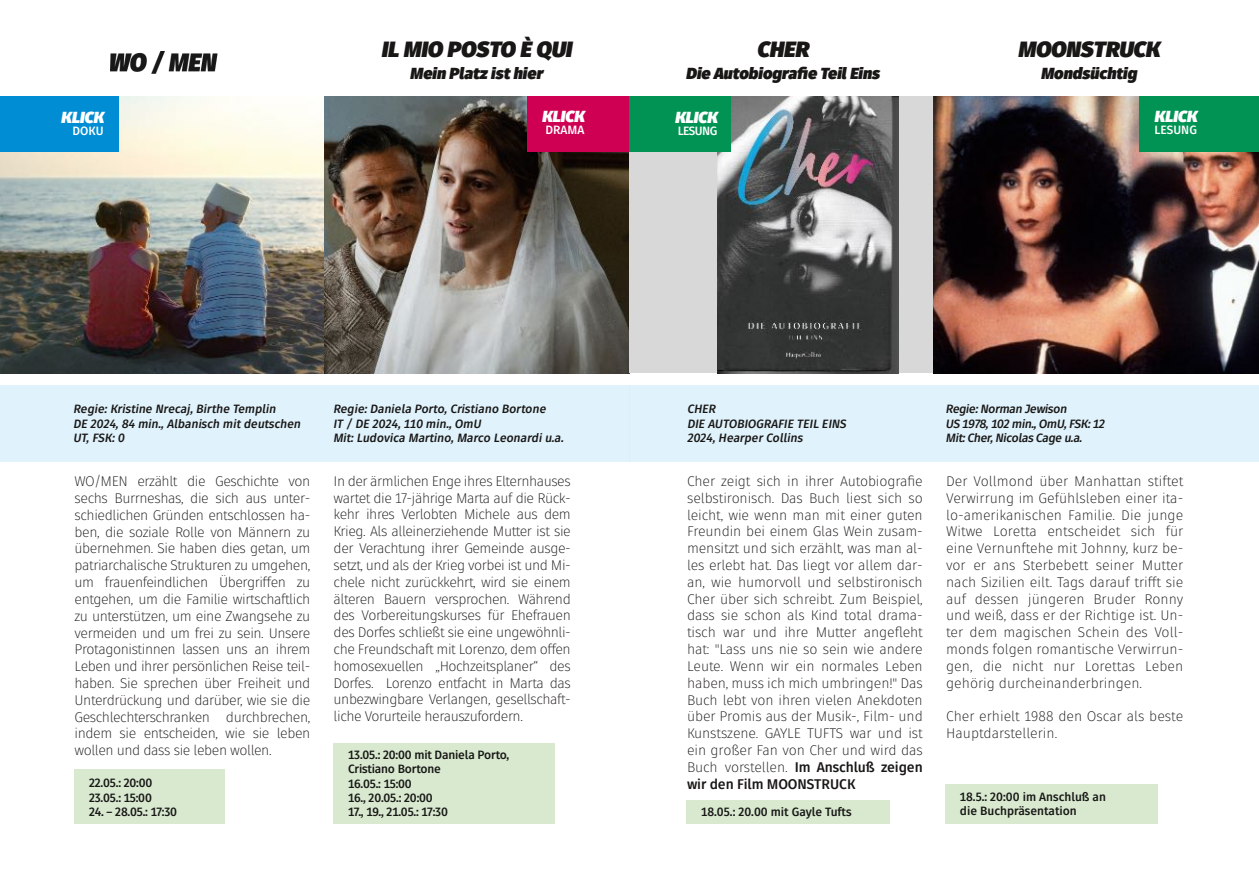
<style>
.page{position:relative;width:1259px;height:874px;background:#fff}
.page>*{position:absolute;margin:0;border:0;box-sizing:border-box;transform-origin:0 0}
.t1{font:italic 900 22px "Fuse";color:#181715}
.t2{font:italic 900 16px "Fuse";color:#181715}
.t3{font:italic 900 16px "Fuse";color:#fff}
.t4{font:300 14px "Fuse";letter-spacing:-.03em;color:#181715}
.t5{font:300 14px "Fuse";letter-spacing:-.01em;color:#181715}
.t6{font:300 14px "Fuse";color:#181715}
.t7{font:700 14px "Fuse";letter-spacing:-.01em;color:#181715}
.t8{font:italic 700 12px "Fuse";color:#181715}
.t9{font:700 12px "Fuse";letter-spacing:-.015em;color:#181715}
.t10{font:italic 700 12px "Fuse";letter-spacing:-.025em;color:#181715}
.t11{font:700 12px "Fuse";color:#fff}
</style>
<div class="page">
<img style="left:0;top:96px;width:629px;height:277px">
<div style="left:0;top:96px;width:119px;height:56px;background:#008dd3"></div>
<div style="left:527px;top:96px;width:102px;height:56px;background:#cf0054"></div>
<img style="left:111px;top:52px;width:106px;height:21px">
<div style="left:75px;top:769px;width:150px;height:54px;background:#d8e9d0"></div>
<div style="left:334px;top:742px;width:221px;height:81px;background:#d8e9d0"></div>
<div style="left:629px;top:96px;width:306px;height:277px;background:#d9d8d8"></div>
<img style="left:718px;top:96px;width:180px;height:277px">
<div style="left:945px;top:783px;width:212px;height:40px;background:#d8e9d0"></div>
<div style="left:629px;top:96px;width:102px;height:56px;background:#009354"></div>
<img style="left:933px;top:96px;width:326px;height:277px">
<div style="left:1140px;top:96px;width:119px;height:56px;background:#009354"></div>
<div style="left:686px;top:800px;width:204px;height:23px;background:#d8e9d0"></div>
<p class="t3" style="left:61px;top:111px;width:44px">KLICK</p>
<p class="t11" style="left:73px;top:126px;width:32px">DOKU</p>
<p class="t1" style="left:381px;top:41px;width:192px">IL MIO POSTO È QUI</p>
<p class="t2" style="left:410px;top:67px;width:134px">Mein Platz ist hier</p>
<p class="t3" style="left:542px;top:110px;width:44px">KLICK</p>
<p class="t11" style="left:545px;top:125px;width:40px">DRAMA</p>
<p class="t1" style="left:757px;top:41px;width:53px">CHER</p>
<p class="t2" style="left:686px;top:67px;width:195px">Die Autobiografie Teil Eins</p>
<p class="t3" style="left:675px;top:111px;width:44px">KLICK</p>
<p class="t11" style="left:678px;top:126px;width:41px">LESUNG</p>
<p class="t1" style="left:1018px;top:41px;width:143px">MOONSTRUCK</p>
<p class="t2" style="left:1040px;top:67px;width:97px">Mondsüchtig</p>
<p class="t3" style="left:1154px;top:110px;width:44px">KLICK</p>
<p class="t11" style="left:1154px;top:125px;width:44px">LESUNG</p>
<p class="t8" style="left:73px;top:404px;width:204px">Regie: Kristine Nrecaj, Birthe Templin</p>
<p class="t8" style="left:73px;top:418px;width:229px">DE 2024, 84 min., Albanisch mit deutschen</p>
<p class="t8" style="left:73px;top:433px;width:53px">UT, FSK: 0</p>
<p class="t4" style="left:75px;top:475px;width:237px">WO/MEN erzählt die Geschichte von</p>
<p class="t4" style="left:75px;top:492px;width:237px">sechs Burrneshas, die sich aus unter-</p>
<p class="t4" style="left:75px;top:509px;width:237px">schiedlichen Gründen entschlossen ha-</p>
<p class="t4" style="left:75px;top:526px;width:237px">ben, die soziale Rolle von Männern zu</p>
<p class="t4" style="left:75px;top:543px;width:237px">übernehmen. Sie haben dies getan, um</p>
<p class="t4" style="left:75px;top:559px;width:237px">patriarchalische Strukturen zu umgehen,</p>
<p class="t4" style="left:75px;top:576px;width:237px">um frauenfeindlichen Übergriffen zu</p>
<p class="t4" style="left:75px;top:593px;width:237px">entgehen, um die Familie wirtschaftlich</p>
<p class="t4" style="left:75px;top:610px;width:237px">zu unterstützen, um eine Zwangsehe zu</p>
<p class="t4" style="left:75px;top:627px;width:237px">vermeiden und um frei zu sein. Unsere</p>
<p class="t4" style="left:75px;top:643px;width:237px">Protagonistinnen lassen uns an ihrem</p>
<p class="t4" style="left:75px;top:660px;width:237px">Leben und ihrer persönlichen Reise teil-</p>
<p class="t4" style="left:75px;top:677px;width:237px">haben. Sie sprechen über Freiheit und</p>
<p class="t4" style="left:75px;top:694px;width:237px">Unterdrückung und darüber, wie sie die</p>
<p class="t4" style="left:75px;top:711px;width:237px">Geschlechterschranken durchbrechen,</p>
<p class="t4" style="left:75px;top:727px;width:237px">indem sie entscheiden, wie sie leben</p>
<p class="t4" style="left:75px;top:744px;width:198px">wollen und dass sie leben wollen.</p>
<p class="t9" style="left:89px;top:777px;width:65px">22.05.: 20:00</p>
<p class="t9" style="left:89px;top:792px;width:64px">23.05.: 15:00</p>
<p class="t9" style="left:89px;top:806px;width:90px">24. – 28.05.: 17:30</p>
<p class="t8" style="left:333px;top:404px;width:214px">Regie: Daniela Porto, Cristiano Bortone</p>
<p class="t8" style="left:333px;top:418px;width:149px">IT / DE 2024, 110 min., OmU</p>
<p class="t8" style="left:333px;top:433px;width:232px">Mit: Ludovica Martino, Marco Leonardi u.a.</p>
<p class="t4" style="left:334px;top:475px;width:239px">In der ärmlichen Enge ihres Elternhauses</p>
<p class="t4" style="left:334px;top:492px;width:239px">wartet die 17-jährige Marta auf die Rück-</p>
<p class="t4" style="left:334px;top:509px;width:239px">kehr ihres Verlobten Michele aus dem</p>
<p class="t4" style="left:334px;top:525px;width:239px">Krieg. Als alleinerziehende Mutter ist sie</p>
<p class="t4" style="left:334px;top:542px;width:239px">der Verachtung ihrer Gemeinde ausge-</p>
<p class="t4" style="left:334px;top:559px;width:239px">setzt, und als der Krieg vorbei ist und Mi-</p>
<p class="t4" style="left:334px;top:576px;width:239px">chele nicht zurückkehrt, wird sie einem</p>
<p class="t4" style="left:334px;top:593px;width:239px">älteren Bauern versprochen. Während</p>
<p class="t4" style="left:334px;top:609px;width:239px">des Vorbereitungskurses für Ehefrauen</p>
<p class="t4" style="left:334px;top:626px;width:239px">des Dorfes schließt sie eine ungewöhnli-</p>
<p class="t4" style="left:334px;top:643px;width:239px">che Freundschaft mit Lorenzo, dem offen</p>
<p class="t4" style="left:334px;top:660px;width:239px">homosexuellen „Hochzeitsplaner“ des</p>
<p class="t4" style="left:334px;top:677px;width:239px">Dorfes. Lorenzo entfacht in Marta das</p>
<p class="t4" style="left:334px;top:693px;width:239px">unbezwingbare Verlangen, gesellschaft-</p>
<p class="t4" style="left:334px;top:710px;width:191px">liche Vorurteile herauszufordern.</p>
<p class="t9" style="left:348px;top:749px;width:163px">13.05.: 20:00 mit Daniela Porto,</p>
<p class="t9" style="left:348px;top:764px;width:94px">Cristiano Bortone</p>
<p class="t9" style="left:348px;top:778px;width:65px">16.05.: 15:00</p>
<p class="t9" style="left:348px;top:792px;width:86px">16., 20.05.: 20:00</p>
<p class="t9" style="left:348px;top:807px;width:101px">17., 19., 21.05.: 17:30</p>
<p class="t8" style="left:687px;top:404px;width:30px">CHER</p>
<p class="t8" style="left:687px;top:418px;width:161px">DIE AUTOBIOGRAFIE TEIL EINS</p>
<p class="t8" style="left:687px;top:433px;width:117px">2024, Hearper Collins</p>
<p class="t5" style="left:687px;top:475px;width:237px">Cher zeigt sich in ihrer Autobiografie</p>
<p class="t5" style="left:687px;top:492px;width:237px">selbstironisch. Das Buch liest sich so</p>
<p class="t5" style="left:687px;top:509px;width:237px">leicht, wie wenn man mit einer guten</p>
<p class="t5" style="left:687px;top:526px;width:237px">Freundin bei einem Glas Wein zusam-</p>
<p class="t5" style="left:687px;top:542px;width:237px">mensitzt und sich erzählt, was man al-</p>
<p class="t5" style="left:687px;top:559px;width:237px">les erlebt hat. Das liegt vor allem dar-</p>
<p class="t5" style="left:687px;top:576px;width:237px">an, wie humorvoll und selbstironisch</p>
<p class="t5" style="left:687px;top:593px;width:237px">Cher über sich schreibt. Zum Beispiel,</p>
<p class="t5" style="left:687px;top:610px;width:237px">dass sie schon als Kind total drama-</p>
<p class="t5" style="left:687px;top:626px;width:237px">tisch war und ihre Mutter angefleht</p>
<p class="t5" style="left:687px;top:643px;width:237px">hat: "Lass uns nie so sein wie andere</p>
<p class="t5" style="left:687px;top:660px;width:237px">Leute. Wenn wir ein normales Leben</p>
<p class="t5" style="left:687px;top:677px;width:237px">haben, muss ich mich umbringen!" Das</p>
<p class="t5" style="left:687px;top:694px;width:237px">Buch lebt von ihren vielen Anekdoten</p>
<p class="t5" style="left:687px;top:710px;width:237px">über Promis aus der Musik-, Film- und</p>
<p class="t5" style="left:687px;top:727px;width:237px">Kunstszene. GAYLE TUFTS war und ist</p>
<p class="t5" style="left:687px;top:744px;width:237px">ein großer Fan von Cher und wird das</p>
<p class="t5" style="left:687px;top:761px;width:102px">Buch vorstellen.</p>
<p class="t7" style="left:794px;top:761px;width:130px">Im Anschluß zeigen</p>
<p class="t7" style="left:687px;top:777px;width:170px">wir den Film MOONSTRUCK</p>
<p class="t9" style="left:701px;top:806px;width:152px">18.05.: 20.00 mit Gayle Tufts</p>
<p class="t10" style="left:945px;top:404px;width:123px">Regie: Norman Jewison</p>
<p class="t10" style="left:945px;top:418px;width:160px">US 1978, 102 min., OmU, FSK: 12</p>
<p class="t10" style="left:945px;top:433px;width:138px">Mit: Cher, Nicolas Cage u.a.</p>
<p class="t6" style="left:946px;top:475px;width:239px">Der Vollmond über Manhattan stiftet</p>
<p class="t6" style="left:946px;top:492px;width:239px">Verwirrung im Gefühlsleben einer ita-</p>
<p class="t6" style="left:946px;top:509px;width:239px">lo-amerikanischen Familie. Die junge</p>
<p class="t6" style="left:946px;top:526px;width:239px">Witwe Loretta entscheidet sich für</p>
<p class="t6" style="left:946px;top:542px;width:239px">eine Vernunftehe mit Johnny, kurz be-</p>
<p class="t6" style="left:946px;top:559px;width:239px">vor er ans Sterbebett seiner Mutter</p>
<p class="t6" style="left:946px;top:576px;width:239px">nach Sizilien eilt. Tags darauf trifft sie</p>
<p class="t6" style="left:946px;top:593px;width:239px">auf dessen jüngeren Bruder Ronny</p>
<p class="t6" style="left:946px;top:610px;width:239px">und weiß, dass er der Richtige ist. Un-</p>
<p class="t6" style="left:946px;top:626px;width:239px">ter dem magischen Schein des Voll-</p>
<p class="t6" style="left:946px;top:643px;width:239px">monds folgen romantische Verwirrun-</p>
<p class="t6" style="left:946px;top:660px;width:239px">gen, die nicht nur Lorettas Leben</p>
<p class="t6" style="left:946px;top:677px;width:197px">gehörig durcheinanderbringen.</p>
<p class="t6" style="left:946px;top:710px;width:239px">Cher erhielt 1988 den Oscar als beste</p>
<p class="t6" style="left:946px;top:727px;width:113px">Hauptdarstellerin.</p>
<p class="t9" style="left:960px;top:791px;width:148px">18.5.: 20:00 im Anschluß an</p>
<p class="t9" style="left:960px;top:805px;width:118px">die Buchpräsentation</p>
</div>
